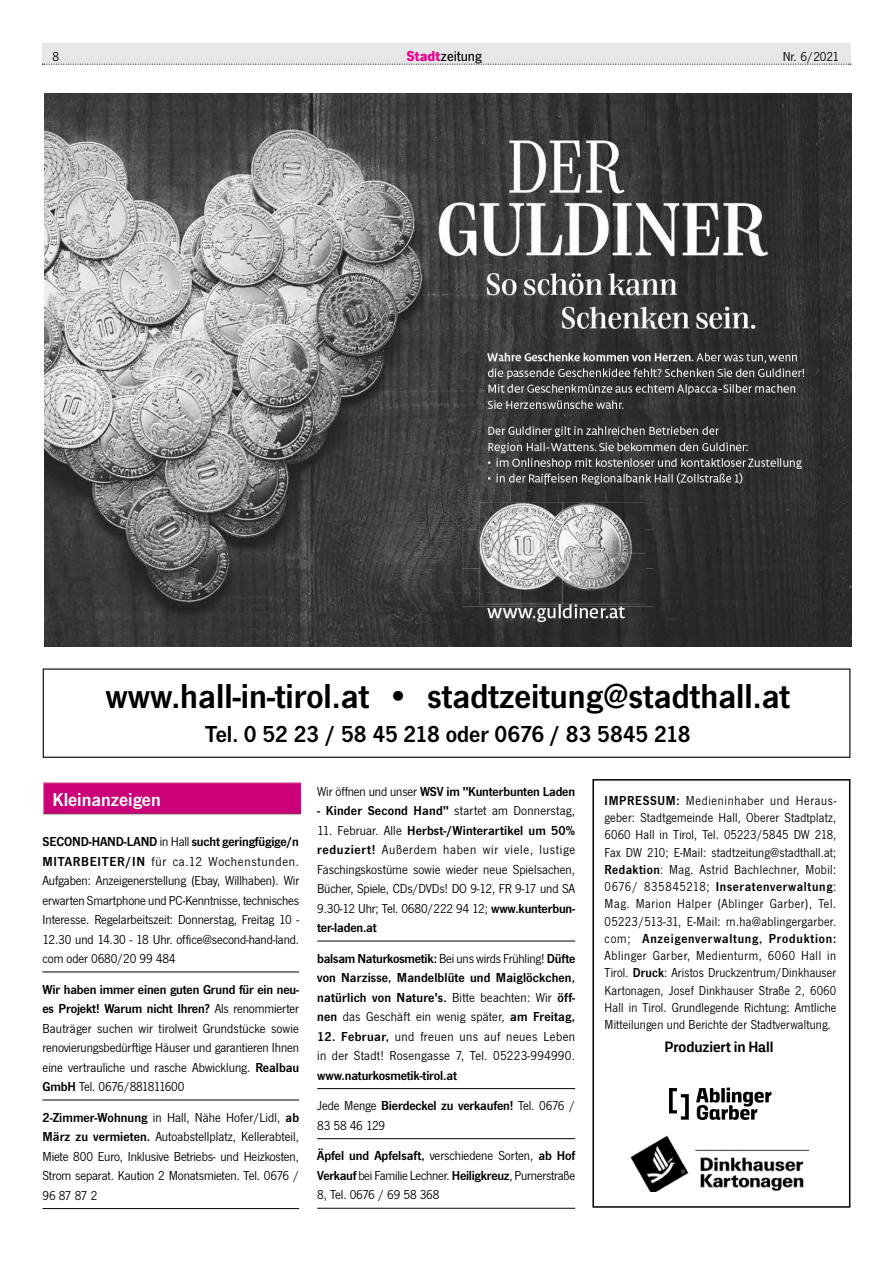
<style>
.page{position:relative;width:893px;height:1263px;background:#fff}
.page>*{position:absolute;margin:0;border:0;box-sizing:border-box;transform-origin:0 0}
.t1{font:600 36px "News Got T";color:#000}
.t2{font:600 24px "News Got T";color:#000}
.t3{font:600 19.5px "News Got T";color:#fff}
.t4{font:500 15px "Kawak";letter-spacing:-.005em;color:#000}
.t5{font:500 15px "News Got T";color:#000}
.t6{font:13.5px/19.5px "News Got T";letter-spacing:-.01em;color:#000;text-align:justify}
.t7{font:13.5px/17.2px "News Got T";letter-spacing:-.01em;color:#000;text-align:justify;scale:.96 1}
.t8{font:600 13.5px/19.5px "News Got T";color:#000;text-align:justify}
.t9{font:13.5px/19.5px "News Got T";letter-spacing:.02em;color:#000}
.t10{font:13.5px "News Got T";letter-spacing:.015em;color:#000}
.s1{font-weight:700;color:#ec008c}
.s2{font-weight:400}
.s3{font-weight:600}
</style>
<div class="page">
<div style="left:42px;top:43px;width:808px;height:21px;background:#e6e7e8"></div>
<svg style="left:42px;top:64px;width:809px;height:1px"></svg>
<img style="left:43px;top:782px;width:257px;height:33px">
<div style="left:592px;top:779px;width:258px;height:429px;border:2px solid #000"></div>
<svg style="left:669px;top:1087px;width:102px;height:33px"></svg>
<img style="left:631px;top:1136px;width:178px;height:56px">
<hr style="left:43px;top:971px;width:256px;height:1px;background:#000">
<hr style="left:43px;top:1099px;width:256px;height:1px;background:#000">
<hr style="left:43px;top:1208px;width:256px;height:1px;background:#000">
<div style="left:43px;top:668px;width:807px;height:90px;border:1px solid #000"></div>
<hr style="left:317px;top:941px;width:258px;height:1px;background:#000">
<hr style="left:317px;top:1088px;width:258px;height:1px;background:#000">
<hr style="left:317px;top:1138px;width:258px;height:1px;background:#000">
<hr style="left:317px;top:1208px;width:258px;height:1px;background:#000">
<img style="left:44px;top:94px;width:808px;height:553px">
<p class="t6" style="left:53px;top:47px;width:8px">8</p>
<p class="t5" style="left:407px;top:48px;width:77px"><span class="s1">Stadt</span>zeitung</p>
<p class="t6" style="left:783px;top:47px;width:58px">Nr. 6/2021</p>
<h1 class="t1" style="left:105px;top:674px;width:686px">www.hall-in-tirol.at • stadtzeitung@stadthall.at</h1>
<h2 class="t2" style="left:205px;top:720px;width:487px">Tel. 0 52 23 / 58 45 218 oder 0676 / 83 5845 218</h2>
<p class="t8" style="left:317px;top:781px;width:259px"><span class="s2">Wir öffnen und unser</span> WSV im "Kunterbunten Laden</p>
<p class="t10" style="left:317px;top:803px;width:259px"><span class="s3">- Kinder Second Hand"</span> startet am Donnerstag,</p>
<p class="t6" style="left:317px;top:820px;width:259px">11. Februar. Alle <span class="s3">Herbst-/Winterartikel um 50% reduziert!</span> Außerdem haben wir viele, lustige Faschingskostüme sowie wieder neue Spielsachen, Bücher, Spiele, CDs/DVDs! DO 9-12, FR 9-17 und SA 9.30-12 Uhr; Tel. 0680/222 94 12; <span class="s3">www.kunterbun&shy;ter-laden.at</span></p>
<p class="t8" style="left:317px;top:948px;width:260px">balsam Naturkosmetik: <span class="s2">Bei uns wirds Frühling!</span> Düfte von Narzisse, Mandelblüte und Maiglöckchen, natürlich von Nature's. <span class="s2">Bitte beachten: Wir</span> öff&shy;nen <span class="s2">das Geschäft ein wenig später,</span> am Freitag,</p>
<p class="t9" style="left:317px;top:1026px;width:259px"><span class="s3">12. Februar,</span> und freuen uns auf neues Leben in der Stadt! Rosengasse 7, Tel. 05223-994990.</p>
<p class="t8" style="left:317px;top:1065px;width:141px">www.naturkosmetik-tirol.at</p>
<p class="t6" style="left:317px;top:1096px;width:259px">Jede Menge <span class="s3">Bierdeckel zu verkaufen!</span> Tel. 0676 /<br>83 58 46 129</p>
<p class="t6" style="left:317px;top:1146px;width:260px"><span class="s3">Äpfel und Apfelsaft,</span> verschiedene Sorten, <span class="s3">ab Hof Verkauf</span> bei Familie Lechner. <span class="s3">Heiligkreuz</span>, Purnerstraße 8, Tel. 0676 / 69 58 368</p>
<h3 class="t3" style="left:52px;top:788px;width:110px">Kleinanzeigen</h3>
<p class="t7" style="left:605px;top:791px;width:243px"><span class="s3">IMPRESSUM:</span> Medieninhaber und Heraus&shy;geber: Stadtgemeinde Hall, Oberer Stadtplatz, 6060 Hall in Tirol, Tel. 05223/5845 DW 218, Fax DW 210; E-Mail: stadtzeitung@stadthall.at; <span class="s3">Redaktion</span>: Mag. Astrid Bachlechner, Mobil:<br>0676/ 835845218; <span class="s3">Inseratenverwaltung</span>:<br>Mag. Marion Halper (Ablinger Garber), Tel.<br>05223/513-31, E-Mail: m.ha@ablingergarber. com; <span class="s3">Anzeigenverwaltung, Produktion:<br></span>Ablinger Garber, Medienturm, 6060 Hall in Tirol. <span class="s3">Druck</span>: Aristos Druckzentrum/Dinkhauser Kartonagen, Josef Dinkhauser Straße 2, 6060<br>Hall in Tirol. Grundlegende Richtung: Amtliche Mitteilungen und Berichte der Stadtverwaltung.</p>
<p class="t4" style="left:665px;top:1038px;width:110px">Produziert in Hall</p>
<p class="t6" style="left:43px;top:831px;width:258px"><span class="s3">SECOND-HAND-LAND</span> in Hall <span class="s3">sucht geringfügige/n MITARBEITER/IN</span> für ca.12 Wochenstunden.<br>Aufgaben: Anzeigenerstellung (Ebay, Willhaben). Wir erwarten Smartphone und PC-Kenntnisse, technisches Interesse. Regelarbeitszeit: Donnerstag, Freitag 10 - 12.30 und 14.30 - 18 Uhr. office@second-hand-land. com oder 0680/20 99 484</p>
<p class="t6" style="left:43px;top:979px;width:258px"><span class="s3">Wir haben immer einen guten Grund für ein neu&shy;es Projekt! Warum nicht Ihren?</span> Als renommierter Bauträger suchen wir tirolweit Grundstücke sowie renovierungsbedürftige Häuser und garantieren Ihnen eine vertrauliche und rasche Abwicklung. <span class="s3">Realbau GmbH</span> Tel. 0676/881811600</p>
<p class="t6" style="left:43px;top:1107px;width:258px"><span class="s3">2-Zimmer-Wohnung</span> in Hall, Nähe Hofer/Lidl, <span class="s3">ab März zu vermieten.</span> Autoabstellplatz, Kellerabteil, Miete 800 Euro, Inklusive Betriebs- und Heizkosten, Strom separat. Kaution 2 Monatsmieten. Tel. 0676 / 96 87 87 2</p>
</div>
